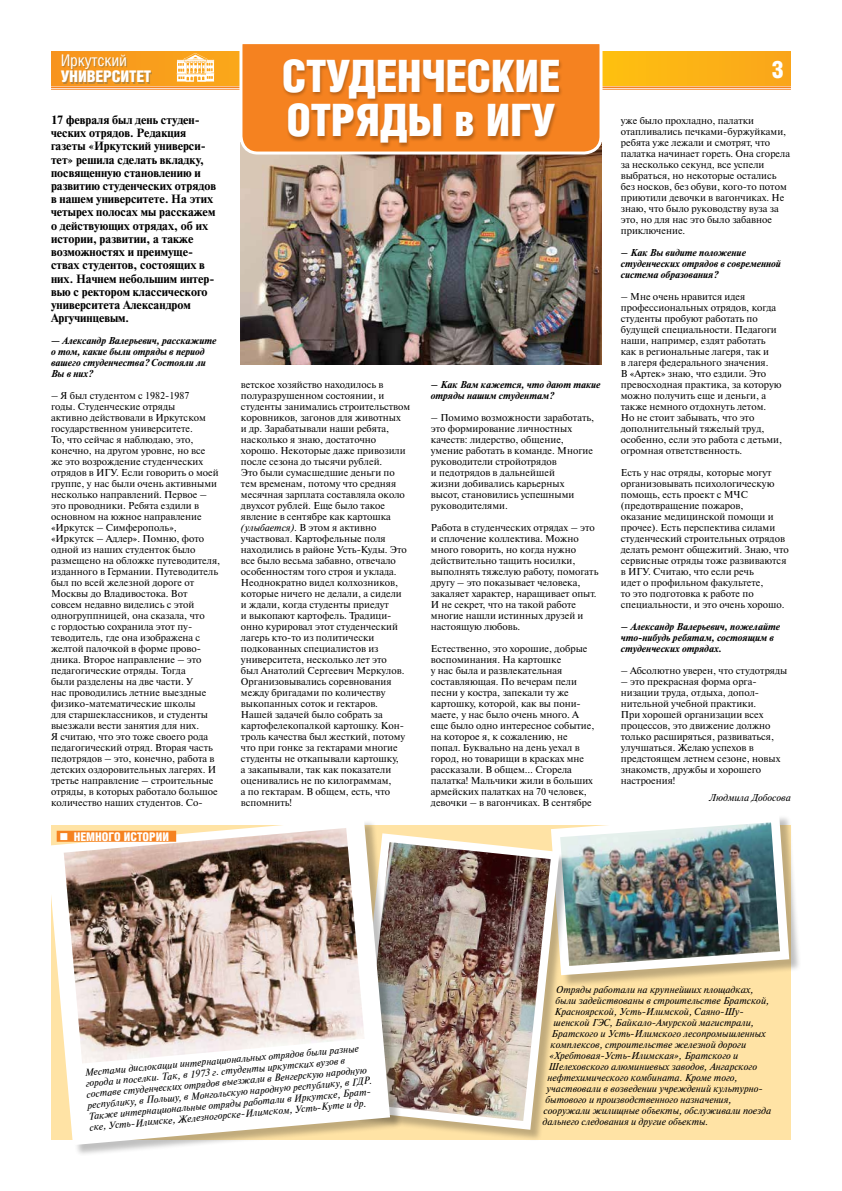
<style>
.page{position:relative;width:842px;height:1191px;background:#fff}
.page>*{position:absolute;margin:0;border:0;box-sizing:border-box;transform-origin:0 0}
.t1{font:900 44.8px/44.8px "Helios Cond";letter-spacing:-.01em;color:#fff}
.t2{font:900 24px "Helios Cond";color:#fff}
.t3{font:900 16.1px "Helios Cond";letter-spacing:-.01em;color:#fff}
.t4{font:16.1px "Helios Cond";letter-spacing:-.01em;color:#fff}
.t5{font:700 12px/13.2px "Newton C";color:#000}
.t6{font:900 12px "Helios Cond";color:#fff}
.t7{font:10px/11px "Newton C";color:#000}
.t8{font:italic 10px/11px "Newton C";color:#000}
.t9{font:italic 700 10px/11px "Newton C";color:#000}
.s1{font-style:italic}
</style>
<div class="page">
<hr style="left:51px;top:86px;width:740px;height:2px;background:#f58220">
<hr style="left:51px;top:89px;width:740px;height:1px;background:#f58220">
<svg style="left:51px;top:51px;width:740px;height:34px;background:#fbac17"></svg>
<div style="left:62px;top:56px;width:90px;height:28px;background:#004b88;opacity:.25"></div>
<img style="left:176px;top:53px;width:39px;height:30px">
<div style="left:51px;top:825px;width:740px;height:315px;background:#ffe3a5"></div>
<div style="left:553px;top:815px;width:248px;height:172px;background:#000;opacity:.25"></div>
<img style="left:553px;top:815px;width:241px;height:164px">
<div style="left:355px;top:835px;width:216px;height:307px;background:#000;opacity:.25"></div>
<img style="left:402px;top:829px;width:162px;height:305px">
<img style="left:241px;top:156px;width:360px;height:208px">
<svg style="left:238px;top:44px;width:366px;height:112px;background:#f1913e"></svg>
<div style="left:49px;top:820px;width:353px;height:337px;background:#000;opacity:.25"></div>
<svg style="left:49px;top:820px;width:346px;height:329px;background:#cbbeb4"></svg>
<div style="left:57px;top:830px;width:119px;height:11px;background:#f58220"></div>
<div style="left:282px;top:59px;width:281px;height:90px;background:#000;opacity:.25"></div>
<h3 class="t4" style="left:61px;top:51px;width:68px">Иркутский</h3>
<h3 class="t3" style="left:61px;top:67px;width:92px">УНИВЕРСИТЕТ</h3>
<p class="t5" style="left:51px;top:113px;width:166px">17 февраля был день студен&shy;ческих отрядов. Редакция газеты «Иркутский универси&shy;тет» решила сделать вкладку, посвященную становлению и развитию студенческих отрядов в нашем университете. На этих четырех полосах мы расскажем о действующих отрядах, об их истории, развитии, а также возможностях и преимуще&shy;ствах студентов, состоящих в них. Начнем небольшим интер&shy;вью с ректором классического университета Александром<br>Аргучинцевым.</p>
<p class="t9" style="left:51px;top:335px;width:167px">— Александр Валерьевич, расскажите о том, какие были отряды в период вашего студенчества? Состояли ли<br>Вы в них?</p>
<p class="t7" style="left:51px;top:390px;width:171px">– Я был студентом с 1982-1987<br>годы. Студенческие отряды<br>активно действовали в Иркутском государственном университете.<br>То, что сейчас я наблюдаю, это, конечно, на другом уровне, но все<br>же это возрождение студенческих отрядов в ИГУ. Если говорить о моей группе, у нас были очень активными несколько направлений. Первое – это проводники. Ребята ездили в основном на южное направление «Иркутск – Симферополь», «Иркутск – Адлер». Помню, фото одной из наших студенток было размещено на обложке путеводителя, изданного в Германии. Путеводитель был по всей железной дороге от<br>Москвы до Владивостока. Вот совсем недавно виделись с этой одногруппницей, она сказала, что<br>с гордостью сохранила этот пу&shy;теводитель, где она изображена с желтой палочкой в форме прово&shy;дника. Второе направление – это педагогические отряды. Тогда<br>были разделены на две части. У<br>нас проводились летние выездные физико-математические школы<br>для старшеклассников, и студенты выезжали вести занятия для них.<br>Я считаю, что это тоже своего рода педагогический отряд. Вторая часть педотрядов – это, конечно, работа в детских оздоровительных лагерях. И третье направление – строительные отряды, в которых работало большое количество наших студентов. Со-</p>
<p class="t7" style="left:241px;top:379px;width:171px">ветское хозяйство находилось в полуразрушенном состоянии, и студенты занимались строительством коровников, загонов для животных<br>и др. Зарабатывали наши ребята, насколько я знаю, достаточно хорошо. Некоторые даже привозили после сезона до тысячи рублей.<br>Это были сумасшедшие деньги по тем временам, потому что средняя месячная зарплата составляла около двухсот рублей. Еще было такое явление в сентябре как картошка <span class="s1">(улыбается).</span> В этом я активно участвовал. Картофельные поля находились в районе Усть-Куды. Это все было весьма забавно, отвечало особенностям того строя и уклада.<br>Неоднократно видел колхозников, которые ничего не делали, а сидели<br>и ждали, когда студенты приедут<br>и выкопают картофель. Традици&shy;онно курировал этот студенческий лагерь кто-то из политически подкованных специалистов из университета, несколько лет это<br>был Анатолий Сергеевич Меркулов.<br>Организовывались соревнования между бригадами по количеству выкопанных соток и гектаров.<br>Нашей задачей было собрать за картофелекопалкой картошку. Кон&shy;троль качества был жесткий, потому что при гонке за гектарами многие студенты не откапывали картошку,<br>а закапывали, так как показатели оценивались не по килограммам,<br>а по гектарам. В общем, есть, что вспомнить!</p>
<p class="t9" style="left:431px;top:379px;width:171px">– Как Вам кажется, что дают такие отряды нашим студентам?</p>
<h1 class="t1" style="left:282px;top:53px;width:280px">СТУДЕНЧЕСКИЕ<br>ОТРЯДЫ в ИГУ</h1>
<p class="t7" style="left:431px;top:412px;width:165px">– Помимо возможности заработать, это формирование личностных качеств: лидерство, общение, умение работать в команде. Многие руководители стройотрядов<br>и педотрядов в дальнейшей<br>жизни добивались карьерных высот, становились успешными руководителями.</p>
<p class="t7" style="left:431px;top:522px;width:169px">Работа в студенческих отрядах – это и сплочение коллектива. Можно много говорить, но когда нужно действительно тащить носилки, выполнять тяжелую работу, помогать другу – это показывает человека, закаляет характер, наращивает опыт.<br>И не секрет, что на такой работе многие нашли истинных друзей и настоящую любовь.</p>
<p class="t7" style="left:431px;top:643px;width:165px">Естественно, это хорошие, добрые воспоминания. На картошке<br>у нас была и развлекательная составляющая. По вечерам пели песни у костра, запекали ту же картошку, которой, как вы пони&shy;маете, у нас было очень много. А еще было одно интересное событие, на которое я, к сожалению, не попал. Буквально на день уехал в город, но товарищи в красках мне рассказали. В общем… Сгорела палатка! Мальчики жили в больших армейских палатках на 70 человек, девочки – в вагончиках. В сентябре</p>
<p class="t6" style="left:74px;top:829px;width:97px">НЕМНОГО ИСТОРИИ</p>
<h2 class="t2" style="left:772px;top:56px;width:14px">3</h2>
<p class="t7" style="left:621px;top:115px;width:171px">уже было прохладно, палатки отапливались печками-буржуйками, ребята уже лежали и смотрят, что палатка начинает гореть. Она сгорела за несколько секунд, все успели выбраться, но некоторые остались без носков, без обуви, кого-то потом приютили девочки в вагончиках. Не знаю, что было руководству вуза за это, но для нас это было забавное приключение.</p>
<p class="t9" style="left:621px;top:247px;width:162px">– Как Вы видите положение студенческих отрядов в современной система образования?</p>
<p class="t7" style="left:621px;top:291px;width:163px">– Мне очень нравится идея профессиональных отрядов, когда студенты пробуют работать по будущей специальности. Педагоги наши, например, ездят работать как в региональные лагеря, так и<br>в лагеря федерального значения.<br>В «Артек» знаю, что ездили. Это превосходная практика, за которую можно получить еще и деньги, а также немного отдохнуть летом.<br>Но не стоит забывать, что это дополнительный тяжелый труд, особенно, если это работа с детьми, огромная ответственность.</p>
<p class="t7" style="left:621px;top:467px;width:170px">Есть у нас отряды, которые могут организовывать психологическую помощь, есть проект с МЧС (предотвращение пожаров,<br>оказание медицинской помощи и прочее). Есть перспектива силами студенческий строительных отрядов делать ремонт общежитий. Знаю, что сервисные отряды тоже развиваются в ИГУ. Считаю, что если речь<br>идет о профильном факультете,<br>то это подготовка к работе по специальности, и это очень хорошо.</p>
<p class="t9" style="left:621px;top:621px;width:161px">– Александр Валерьевич, пожелайте что-нибудь ребятам, состоящим в студенческих отрядах.</p>
<p class="t7" style="left:621px;top:665px;width:168px">– Абсолютно уверен, что студотряды</p>
<p class="t7" style="left:621px;top:676px;width:161px">– это прекрасная форма орга&shy;низации труда, отдыха, допол&shy;нительной учебной практики.<br>При хорошей организации всех процессов, это движение должно только расширяться, развиваться, улучшаться. Желаю успехов в предстоящем летнем сезоне, новых знакомств, дружбы и хорошего настроения!</p>
<p class="t8" style="left:709px;top:792px;width:83px">Людмила Добосова</p>
<p class="t8" style="left:84px;top:1066px;width:287px;rotate:-5deg">Местами дислокации интернациональных отрядов были разные города и поселки. Так, в 1973 г. студенты иркутских вузов в составе студенческих отрядов выезжали в Венгерскую народную республику, в Польшу, в Монгольскую народную республику, в ГДР.<br>Также интернациональные отряды работали в Иркутске, Брат&shy;ске, Усть-Илимске, Железногорске-Илимском, Усть-Куте и др.</p>
<p class="t8" style="left:557px;top:984px;width:198px">Отряды работали на крупнейших площадках,</p>
<p class="t8" style="left:556px;top:995px;width:215px">были задействованы в строительстве Братской,</p>
<p class="t8" style="left:555px;top:1006px;width:190px">Красноярской, Усть-Илимской, Саяно-Шу-</p>
<p class="t8" style="left:554px;top:1017px;width:202px">шенской ГЭС, Байкало-Амурской магистрали,</p>
<p class="t8" style="left:552px;top:1028px;width:216px">Братского и Усть-Илимского лесопромышленных</p>
<p class="t8" style="left:551px;top:1039px;width:197px">комплексов, строительстве железной дороги</p>
<p class="t8" style="left:550px;top:1050px;width:190px">«Хребтовая-Усть-Илимская», Братского и</p>
<p class="t8" style="left:549px;top:1061px;width:210px">Шелеховского алюминиевых заводов, Ангарского</p>
<p class="t8" style="left:548px;top:1072px;width:192px">нефтехимического комбината. Кроме того,</p>
<p class="t8" style="left:547px;top:1083px;width:218px">участвовали в возведении учреждений культурно-</p>
<p class="t8" style="left:546px;top:1094px;width:187px">бытового и производственного назначения,</p>
<p class="t8" style="left:544px;top:1105px;width:229px">сооружали жилищные объекты, обслуживали поезда</p>
<p class="t8" style="left:543px;top:1116px;width:167px">дальнего следования и другие объекты.</p>
</div>
